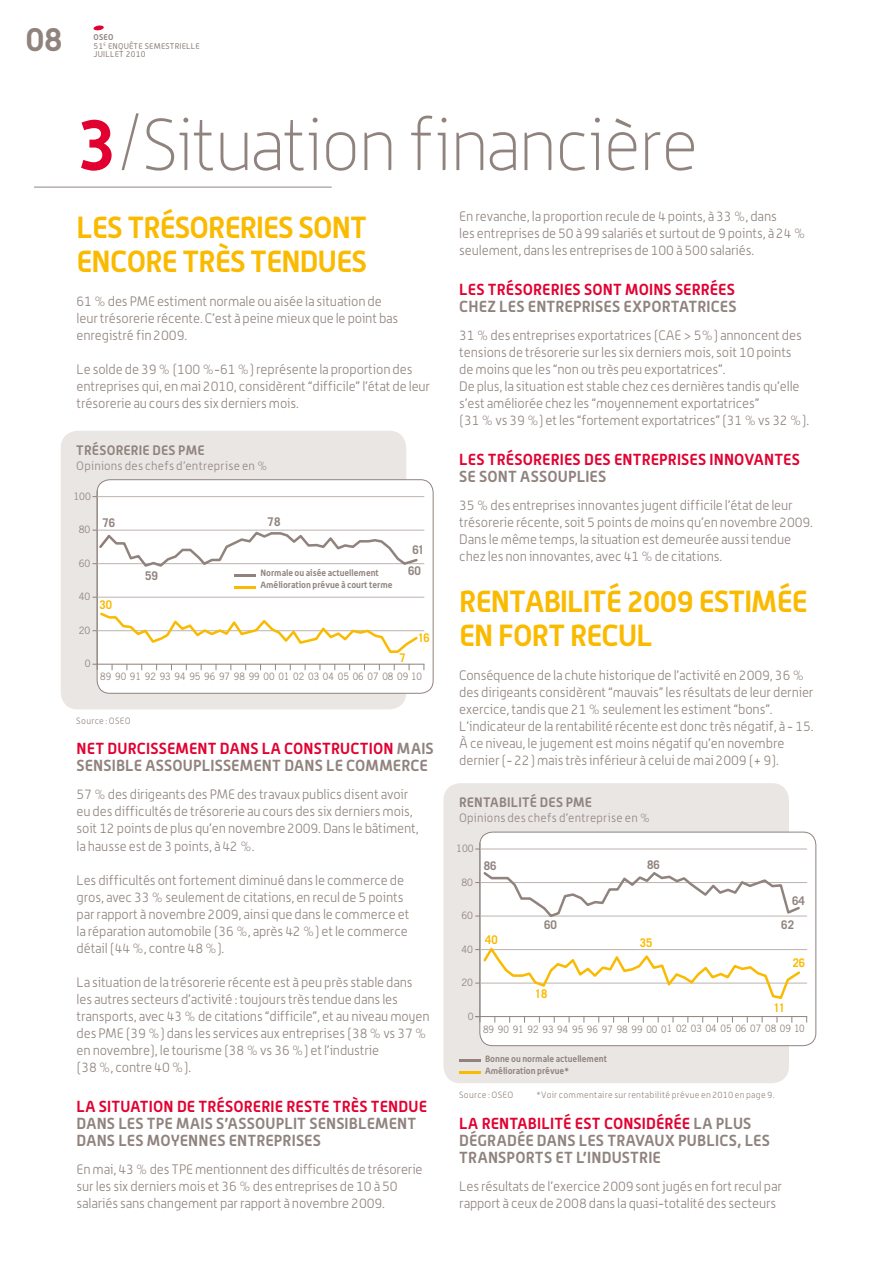
<style>
.page{position:relative;width:893px;height:1263px;background:#fff}
.page>*{position:absolute;margin:0;border:0;box-sizing:border-box;transform-origin:0 0}
.t1{font:100 72px "Alwyn";letter-spacing:-.025em;color:#90837e}
.t2{font:700 33px "Alwyn";color:#90837e}
.t3{font:700 30px/34px "Alwyn";letter-spacing:-.025em;color:#faba00}
.t4{font:700 15.75px/17px "Alwyn";letter-spacing:.01em;color:#90837e}
.t5{font:700 15.75px "Alwyn";letter-spacing:.01em;color:#e20031}
.t6{font:300 13.5px/17px "Alwyn";letter-spacing:-.01em;color:#90837e}
.t7{font:700 13.5px "Alwyn";letter-spacing:.01em;color:#90837e}
.t8{font:300 12px "Alwyn";letter-spacing:.02em;color:#90837e}
.t9{font:700 12px "Trade Gothic";color:#90837e}
.t10{font:700 12px "Trade Gothic";color:#faba00;scale:.94 1}
.t11{font:10.2px "Trade Gothic";color:#90837e;scale:.89 1}
.t12{font:10.2px "Trade Gothic";color:#90837e;scale:.94 1}
.t13{font:700 9px/12px "Alwyn";color:#90837e}
.t14{font:300 9px "Alwyn";letter-spacing:.03em;color:#90837e}
.t15{font:8.25px/8.6px "Alwyn";letter-spacing:.025em;color:#90837e}
.s1{font-weight:700}
.s2{font-weight:700;color:#e20031}
.s3{color:#e20031}
</style>
<div class="page">
<hr style="left:34px;top:187px;width:298px;height:1px;background:#90848c">
<svg style="left:93px;top:25px;width:11px;height:6px"></svg>
<div style="left:61px;top:431px;width:345px;height:278px;background:#eae6e4;border-radius:17px"></div>
<div style="left:97px;top:480px;width:336px;height:213px;background:#fff;border-radius:13px"></div>
<div style="left:97px;top:479px;width:336px;height:215px;border:1px solid #90837e;border-radius:13px"></div>
<hr style="left:97px;top:664px;width:327px;height:1px;background:#90837e">
<hr style="left:97px;top:490px;width:1px;height:180px;background:#90837e">
<hr style="left:97px;top:496px;width:327px;height:1px;background:#beb4b0">
<hr style="left:97px;top:530px;width:327px;height:1px;background:#beb4b0">
<hr style="left:97px;top:563px;width:327px;height:1px;background:#beb4b0">
<hr style="left:97px;top:597px;width:327px;height:1px;background:#beb4b0">
<hr style="left:97px;top:630px;width:327px;height:1px;background:#beb4b0">
<svg style="left:93px;top:610px;width:327px;height:44px"></svg>
<svg style="left:93px;top:530px;width:326px;height:38px"></svg>
<hr style="left:235px;top:574px;width:21px;height:2px;background:#90837e">
<hr style="left:235px;top:586px;width:21px;height:2px;background:#faba00">
<div style="left:443px;top:783px;width:346px;height:300px;background:#eae6e4;border-radius:17px"></div>
<div style="left:480px;top:832px;width:336px;height:214px;background:#fff;border-radius:13px"></div>
<div style="left:479px;top:832px;width:337px;height:214px;border:1px solid #90837e;border-radius:13px"></div>
<hr style="left:480px;top:1016px;width:327px;height:1px;background:#90837e">
<hr style="left:480px;top:843px;width:1px;height:179px;background:#90837e">
<hr style="left:480px;top:849px;width:327px;height:1px;background:#beb4b0">
<hr style="left:481px;top:882px;width:326px;height:1px;background:#beb4b0">
<hr style="left:480px;top:916px;width:327px;height:1px;background:#beb4b0">
<hr style="left:480px;top:949px;width:327px;height:1px;background:#beb4b0">
<hr style="left:480px;top:983px;width:327px;height:1px;background:#beb4b0">
<svg style="left:475px;top:870px;width:327px;height:49px"></svg>
<svg style="left:475px;top:944px;width:327px;height:57px"></svg>
<hr style="left:459px;top:1059px;width:21px;height:2px;background:#90837e">
<hr style="left:459px;top:1071px;width:21px;height:2px;background:#faba00">
<h2 class="t2" style="left:26px;top:19px;width:39px">08</h2>
<p class="t15" style="left:94px;top:33px;width:108px"><span class="s1">OSEO<br></span>51<sup>E</sup> ENQUÊTE SEMESTRIELLE</p>
<p class="t15" style="left:94px;top:50px;width:54px">JUILLET 2010</p>
<h1 class="t1" style="left:77px;top:105px;width:623px"><span class="s2">3</span>/Situation financière</h1>
<h3 class="t3" style="left:77px;top:210px;width:292px">LES TRÉSORERIES SONT<br>ENCORE TRÈS TENDUES</h3>
<p class="t6" style="left:77px;top:293px;width:323px">61 % des PME estiment normale ou aisée la situation de leur trésorerie récente. C’est à peine mieux que le point bas enregistré fin 2009.</p>
<p class="t6" style="left:77px;top:361px;width:355px">Le solde de 39 % (100 %-61 %) représente la proportion des entreprises qui, en mai 2010, considèrent “difficile” l’état de leur trésorerie au cours des six derniers mois.</p>
<p class="t7" style="left:76px;top:442px;width:47px">TRÉSORERIE</p>
<p class="t7" style="left:152px;top:442px;width:52px">DES PME</p>
<p class="t8" style="left:76px;top:459px;width:193px">Opinions des chefs d’entreprise en %</p>
<p class="t12" style="left:73px;top:490px;width:20px">100</p>
<p class="t12" style="left:79px;top:523px;width:14px">80</p>
<p class="t12" style="left:79px;top:557px;width:14px">60</p>
<p class="t12" style="left:79px;top:590px;width:14px">40</p>
<p class="t12" style="left:79px;top:624px;width:14px">20</p>
<p class="t12" style="left:85px;top:657px;width:8px">0</p>
<p class="t9" style="left:102px;top:516px;width:14px">76</p>
<p class="t10" style="left:100px;top:597px;width:15px">30</p>
<p class="t9" style="left:145px;top:568px;width:14px">59</p>
<p class="t9" style="left:268px;top:514px;width:14px">78</p>
<p class="t13" style="left:260px;top:567px;width:134px">NORMALE OU AISÉE ACTUELLEMENT<br>AMÉLIORATION PRÉVUE À COURT TERME</p>
<p class="t9" style="left:412px;top:542px;width:13px">61</p>
<p class="t9" style="left:408px;top:563px;width:14px">60</p>
<p class="t10" style="left:418px;top:631px;width:14px">16</p>
<p class="t10" style="left:399px;top:650px;width:8px">7</p>
<p class="t11" style="left:100px;top:670px;width:363px">89 90 91 92 93 94 95 96 97 98 99 00 01 02 03 04 05 06 07 08 09 10</p>
<p class="t14" style="left:76px;top:716px;width:56px">Source : OSEO</p>
<p class="t4" style="left:77px;top:740px;width:358px"><span class="s3">NET DURCISSEMENT DANS LA CONSTRUCTION</span> MAIS<br>SENSIBLE ASSOUPLISSEMENT DANS LE COMM</p>
<p class="t4" style="left:393px;top:757px;width:36px">ERCE</p>
<p class="t6" style="left:77px;top:786px;width:344px">57 % des dirigeants des PME des travaux publics disent avoir eu des difficultés de trésorerie au cours des six derniers mois, soit 12 points de plus qu’en novembre 2009. Dans le bâtiment, la hausse est de 3 points, à 42 %.</p>
<p class="t6" style="left:77px;top:871px;width:334px">Les difficultés ont fortement diminué dans le commerce de gros, avec 33 % seulement de citations, en recul de 5 points par rapport à novembre 2009, ainsi que dans le commerce et la réparation automobile (36 %, après 42 %) et le commerce détail (44 %, contre 48 %).</p>
<p class="t6" style="left:77px;top:973px;width:354px">La situation de la trésorerie récente est à peu près stable dans les autres secteurs d’activité : toujours très tendue dans les transports, avec 43 % de citations “difficile”, et au niveau moyen des PME (39 %) dans les services aux entreprises (38 % vs 37 % en novembre), le tourisme (38 % vs 36 %) et l’industrie<br>(38 %, contre 40 %).</p>
<p class="t5" style="left:77px;top:1096px;width:352px">LA SITUATION DE TRÉSORERIE RESTE TRÈS TENDUE</p>
<p class="t4" style="left:77px;top:1114px;width:80px">DANS LES TPE</p>
<p class="t4" style="left:77px;top:1114px;width:341px;text-indent:100px">MAIS S’ASSOUPLIT SENSIBLEMENT<br>DANS LES MOYENNES ENTREPRISES</p>
<p class="t6" style="left:77px;top:1160px;width:348px">En mai, 43 % des TPE mentionnent des difficultés de trésorerie sur les six derniers mois et 36 % des entreprises de 10 à 50 salariés sans changement par rapport à novembre 2009.</p>
<p class="t6" style="left:459px;top:208px;width:348px">En revanche, la proportion recule de 4 points, à 33 %, dans<br>les entreprises de 50 à 99 salariés et surtout de 9 points, à 24 % seulement, dans les entreprises de 100 à 500 salariés.</p>
<p class="t5" style="left:459px;top:280px;width:276px">LES TRÉSORERIES SONT MOINS SERRÉES</p>
<p class="t4" style="left:459px;top:298px;width:278px">CHEZ LES ENTREPRISES EXPORTATRICES</p>
<p class="t6" style="left:459px;top:327px;width:351px">31 % des entreprises exportatrices (CAE &gt; 5%) annoncent des tensions de trésorerie sur les six derniers mois, soit 10 points de moins que les “non ou très peu exportatrices”.<br>De plus, la situation est stable chez ces dernières tandis qu’elle s’est améliorée chez les “moyennement exportatrices”<br>(31 % vs 39 %) et les “fortement exportatrices” (31 % vs 32 %).</p>
<p class="t5" style="left:459px;top:450px;width:341px">LES TRÉSORERIES DES ENTREPRISES INNOVANTES</p>
<p class="t4" style="left:459px;top:468px;width:147px">SE SONT ASSOUPLIES</p>
<p class="t6" style="left:459px;top:497px;width:355px">35 % des entreprises innovantes jugent difficile l’état de leur trésorerie récente, soit 5 points de moins qu’en novembre 2009.<br>Dans le même temps, la situation est demeurée aussi tendue chez les non innovantes, avec 41 % de citations.</p>
<h3 class="t3" style="left:459px;top:584px;width:350px">RENTABILITÉ 2009 ESTIMÉE<br>EN FORT RECUL</h3>
<p class="t6" style="left:459px;top:667px;width:356px">Conséquence de la chute historique de l’activité en 2009, 36 % des dirigeants considèrent “mauvais” les résultats de leur dernier exercice, tandis que 21 % seulement les estiment “bons”.<br>L’indicateur de la rentabilité récente est donc très négatif, à - 15.<br>À ce niveau, le jugement est moins négatif qu’en novembre dernier (- 22) mais très inférieur à celui de mai 2009 (+ 9).</p>
<p class="t7" style="left:459px;top:794px;width:8px">RENTABILITÉ</p>
<p class="t7" style="left:540px;top:794px;width:52px">DES PME</p>
<p class="t8" style="left:459px;top:811px;width:193px">Opinions des chefs d’entreprise en %</p>
<p class="t12" style="left:456px;top:842px;width:20px">100</p>
<p class="t12" style="left:461px;top:876px;width:14px">80</p>
<p class="t12" style="left:461px;top:909px;width:14px">60</p>
<p class="t12" style="left:461px;top:943px;width:14px">40</p>
<p class="t12" style="left:461px;top:976px;width:14px">20</p>
<p class="t12" style="left:468px;top:1010px;width:8px">0</p>
<p class="t9" style="left:484px;top:858px;width:14px">86</p>
<p class="t10" style="left:485px;top:933px;width:15px">40</p>
<p class="t9" style="left:544px;top:917px;width:14px">60</p>
<p class="t10" style="left:535px;top:986px;width:15px">18</p>
<p class="t9" style="left:647px;top:857px;width:14px">86</p>
<p class="t10" style="left:640px;top:936px;width:15px">35</p>
<p class="t9" style="left:792px;top:893px;width:14px">64</p>
<p class="t9" style="left:781px;top:917px;width:14px">62</p>
<p class="t10" style="left:793px;top:955px;width:15px">26</p>
<p class="t10" style="left:773px;top:1000px;width:14px">11</p>
<p class="t11" style="left:483px;top:1023px;width:363px">89 90 91 92 93 94 95 96 97 98 99 00 01 02 03 04 05 06 07 08 09 10</p>
<p class="t13" style="left:485px;top:1052px;width:123px">BONNE OU NORMALE ACTUELLEMENT<br>AMÉLIORATION PRÉVUE*</p>
<p class="t14" style="left:459px;top:1089px;width:56px">Source : OSEO</p>
<p class="t14" style="left:536px;top:1089px;width:240px">*Voir commentaire sur rentabilité prévue en 2010 en page 9.</p>
<p class="t4" style="left:459px;top:1114px;width:311px"><span class="s3">LA RENTABILITÉ EST CONSIDÉRÉE</span> LA PLUS<br>DÉGRADÉE DANS LES TRAVAUX PUBLICS, LES<br>TRANSPORTS ET L’INDUSTRIE</p>
<p class="t6" style="left:459px;top:1177px;width:324px">Les résultats de l’exercice 2009 sont jugés en fort recul par rapport à ceux de 2008 dans la quasi-totalité des secteurs</p>
</div>
